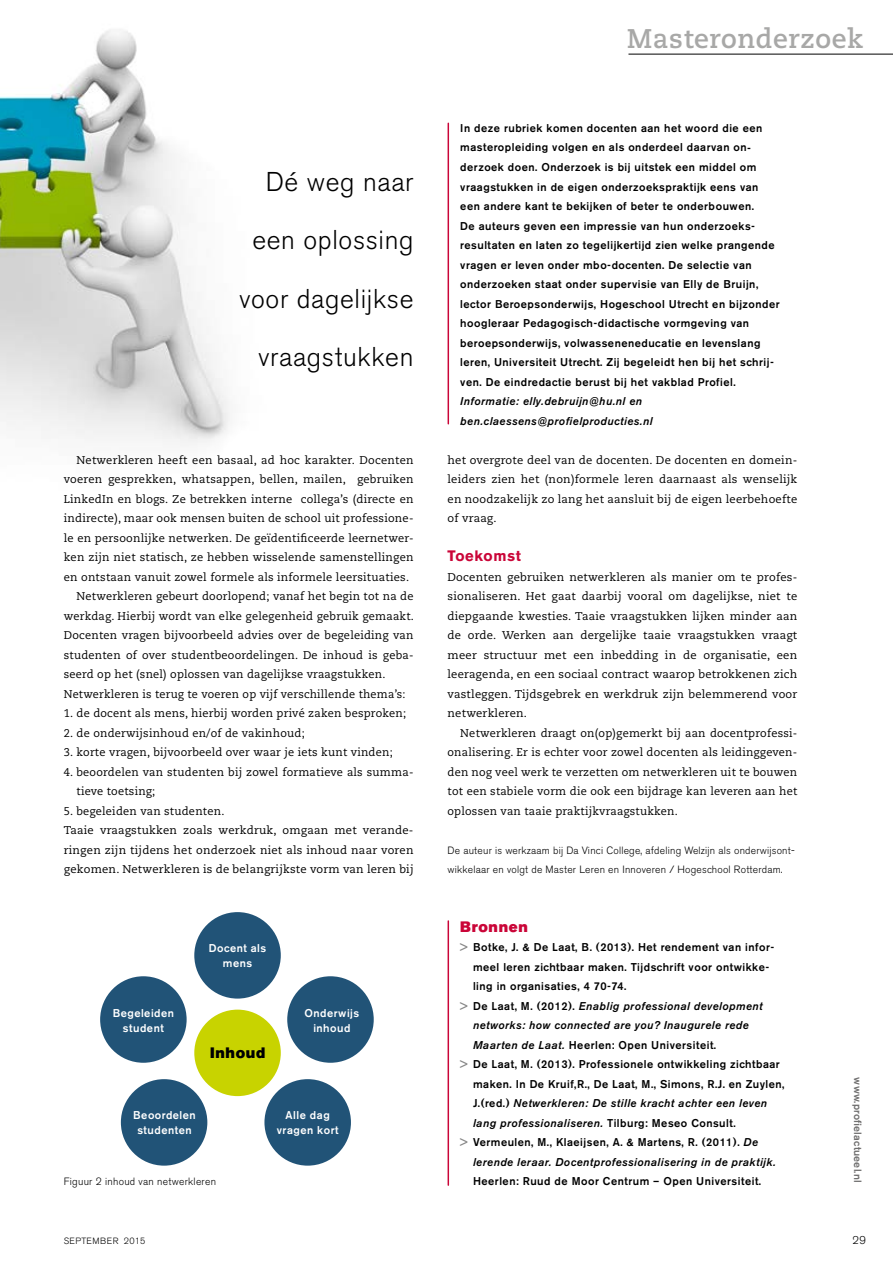
<style>
.page{position:relative;width:893px;height:1263px;background:#fff}
.page>*{position:absolute;margin:0;border:0;box-sizing:border-box;transform-origin:0 0}
.t1{font:300 27px/58.5px "Akzidenz Grotesk BE";letter-spacing:.025em;color:#000;text-align:right}
.t2{font:700 27px "Caecilia LT Std";letter-spacing:.025em;color:#a8a8a7}
.t3{font:700 15px "Akzidenz Grotesk BE";letter-spacing:.05em;color:#ca0538}
.t4{font:15px "Akzidenz Grotesk BE Super";letter-spacing:.045em;color:#ca0538}
.t5{font:15px "Akzidenz Grotesk BE Super";letter-spacing:.045em;color:#000}
.t6{font:11.25px/19.5px "Caecilia LT Std";letter-spacing:.02em;color:#000;text-align:justify}
.t7{font:500 11.25px/19.5px "Akzidenz Grotesk BE";letter-spacing:.045em;color:#000}
.t8{font:italic 500 11.25px/19.5px "Akzidenz Grotesk BE";letter-spacing:.045em;color:#000}
.t9{font:500 11.25px/15px "Akzidenz Grotesk BE";letter-spacing:.045em;color:#fff;text-align:center}
.t10{font:300 11.25px "Akzidenz Grotesk BE";color:#000}
.t11{font:300 10.5px/19.5px "Akzidenz Grotesk BE";letter-spacing:.02em;color:#000}
.t12{font:500 10.5px "Akzidenz Grotesk BE";letter-spacing:.02em;color:#706f6f}
.t13{font:300 9px "Akzidenz Grotesk BE";letter-spacing:.04em;color:#000}
.s1{color:#878787}
.s2{font-style:normal;color:#878787}
.s3{font-style:normal}
.s4{font-style:italic}
</style>
<div class="page">
<img style="left:0;top:30px;width:230px;height:416px">
<hr style="left:628px;top:54px;width:265px;height:1px;background:#000">
<hr style="left:448px;top:123px;width:1px;height:301px;background:#ca0538">
<hr style="left:448px;top:921px;width:1px;height:264px;background:#ca0538">
<div style="left:194px;top:1009px;width:87px;height:87px;background:#c8d300;border-radius:50%"></div>
<div style="left:100px;top:976px;width:87px;height:87px;background:#215377;border-radius:50%"></div>
<div style="left:121px;top:1079px;width:86px;height:86px;background:#215377;border-radius:50%"></div>
<div style="left:264px;top:1079px;width:87px;height:86px;background:#215377;border-radius:50%"></div>
<div style="left:287px;top:976px;width:87px;height:87px;background:#215377;border-radius:50%"></div>
<div style="left:194px;top:912px;width:87px;height:86px;background:#215377;border-radius:50%"></div>
<h1 class="t1" style="left:239px;top:152px;width:176px">Dé weg naar een oplossing voor dagelijkse vraagstukken</h1>
<p class="t6" style="left:77px;top:450px;width:338px">Netwerkleren heeft een basaal, ad hoc karakter. Docenten</p>
<p class="t6" style="left:64px;top:470px;width:351px">voeren gesprekken, whatsappen, bellen, mailen, gebruiken</p>
<p class="t6" style="left:64px;top:489px;width:351px">LinkedIn en blogs. Ze betrekken interne collega’s (directe en</p>
<p class="t6" style="left:64px;top:509px;width:351px">indirecte), maar ook mensen buiten de school uit professione-</p>
<p class="t6" style="left:64px;top:528px;width:351px">le en persoonlijke netwerken. De geïdentificeerde leernetwer-</p>
<p class="t6" style="left:64px;top:548px;width:351px">ken zijn niet statisch, ze hebben wisselende samenstellingen</p>
<p class="t6" style="left:64px;top:567px;width:347px">en ontstaan vanuit zowel formele als informele leersituaties.</p>
<p class="t6" style="left:77px;top:587px;width:338px">Netwerkleren gebeurt doorlopend; vanaf het begin tot na de</p>
<p class="t6" style="left:64px;top:606px;width:352px">werkdag. Hierbij wordt van elke gelegenheid gebruik gemaakt.</p>
<p class="t6" style="left:64px;top:626px;width:351px">Docenten vragen bijvoorbeeld advies over de begeleiding van</p>
<p class="t6" style="left:64px;top:645px;width:351px">studenten of over studentbeoordelingen. De inhoud is geba-</p>
<p class="t6" style="left:64px;top:665px;width:323px">seerd op het (snel) oplossen van dagelijkse vraagstukken.</p>
<p class="t6" style="left:64px;top:684px;width:343px">Netwerkleren is terug te voeren op vijf verschillende thema’s:</p>
<p class="t6" style="left:64px;top:704px;width:344px">1. de docent als mens, hierbij worden privé zaken besproken;</p>
<p class="t6" style="left:64px;top:723px;width:242px">2. de onderwijsinhoud en/of de vakinhoud;</p>
<p class="t6" style="left:64px;top:743px;width:330px">3. korte vragen, bijvoorbeeld over waar je iets kunt vinden;</p>
<p class="t6" style="left:77px;top:762px;width:338px;text-indent:-13px">4. beoordelen van studenten bij zowel formatieve als summa&shy;tieve toetsing;</p>
<p class="t6" style="left:64px;top:801px;width:351px;text-align:left">5. begeleiden van studenten.<br>Taaie vraagstukken zoals werkdruk, omgaan met verande&shy;ringen zijn tijdens het onderzoek niet als inhoud naar voren gekomen. Netwerkleren is de belangrijkste vorm van leren bij</p>
<p class="t9" style="left:113px;top:1005px;width:63px">Begeleiden student</p>
<p class="t9" style="left:209px;top:941px;width:59px">Docent als mens</p>
<h2 class="t5" style="left:210px;top:1044px;width:57px">Inhoud</h2>
<p class="t9" style="left:305px;top:1005px;width:56px">Onderwijs inhoud</p>
<p class="t9" style="left:133px;top:1108px;width:64px">Beoordelen studenten</p>
<p class="t9" style="left:277px;top:1108px;width:63px">Alle dag vragen kort</p>
<p class="t11" style="left:64px;top:1172px;width:154px">Figuur 2 inhoud van netwerkleren</p>
<h1 class="t2" style="left:627px;top:23px;width:237px">Masteronderzoek</h1>
<p class="t7" style="left:460px;top:118px;width:321px">In deze rubriek komen docenten aan het woord die een masteropleiding volgen en als onderdeel daarvan on&shy;derzoek doen. Onderzoek is bij uitstek een middel om vraagstukken in de eigen onderzoekspraktijk eens van een andere kant te bekijken of beter te onderbouwen.<br>De auteurs geven een impressie van hun onderzoeks&shy;resultaten en laten zo tegelijkertijd zien welke prangende vragen er leven onder mbo-docenten. De selectie van onderzoeken staat onder supervisie van Elly de Bruijn, lector Beroepsonderwijs, Hogeschool Utrecht en bijzonder hoogleraar Pedagogisch-didactische vormgeving van beroepsonderwijs, volwasseneneducatie en levenslang leren, Universiteit Utrecht. Zij begeleidt hen bij het schrij&shy;ven. De eindredactie berust bij het vakblad Profiel.</p>
<p class="t8" style="left:460px;top:391px;width:194px">Informatie: elly.debruijn@hu.nl en ben.claessens@profielproducties.nl</p>
<p class="t6" style="left:448px;top:450px;width:351px">het overgrote deel van de docenten. De docenten en domein&shy;leiders zien het (non)formele leren daarnaast als wenselijk en noodzakelijk zo lang het aansluit bij de eigen leerbehoefte of vraag.</p>
<h2 class="t3" style="left:448px;top:547px;width:75px">Toekomst</h2>
<p class="t6" style="left:448px;top:567px;width:351px">Docenten gebruiken netwerkleren als manier om te profes&shy;sionaliseren. Het gaat daarbij vooral om dagelijkse, niet te diepgaande kwesties. Taaie vraagstukken lijken minder aan de orde. Werken aan dergelijke taaie vraagstukken vraagt meer structuur met een inbedding in de organisatie, een leeragenda, en een sociaal contract waarop betrokkenen zich vastleggen. Tijdsgebrek en werkdruk zijn belemmerend voor netwerkleren.</p>
<p class="t6" style="left:448px;top:723px;width:351px;text-indent:13px">Netwerkleren draagt on(op)gemerkt bij aan docentprofessi&shy;onalisering. Er is echter voor zowel docenten als leidinggeven&shy;den nog veel werk te verzetten om netwerkleren uit te bouwen tot een stabiele vorm die ook een bijdrage kan leveren aan het oplossen van taaie praktijkvraagstukken.</p>
<p class="t11" style="left:448px;top:840px;width:349px">De auteur is werkzaam bij Da Vinci College, afdeling Welzijn als onderwijsont&shy;wikkelaar en volgt de Master Leren en Innoveren / Hogeschool Rotterdam.</p>
<h2 class="t4" style="left:460px;top:918px;width:69px">Bronnen</h2>
<p class="t7" style="left:460px;top:937px;width:316px"><span class="s1">&gt;</span> Botke, J. &amp; De Laat, B. (2013). Het rendement van infor-</p>
<p class="t7" style="left:473px;top:957px;width:298px">meel leren zichtbaar maken. Tijdschrift voor ontwikke-</p>
<p class="t7" style="left:473px;top:976px;width:155px">ling in organisaties, 4 70-74.</p>
<p class="t8" style="left:460px;top:996px;width:304px"><span class="s2">&gt;</span> <span class="s3">De Laat, M. (2012).</span> Enablig professional development</p>
<p class="t8" style="left:473px;top:1015px;width:277px">networks: how connected are you? Inaugurele rede</p>
<p class="t7" style="left:473px;top:1035px;width:245px"><span class="s4">Maarten de Laat.</span> Heerlen: Open Universiteit.</p>
<p class="t7" style="left:460px;top:1054px;width:321px"><span class="s1">&gt;</span> De Laat, M. (2013). Professionele ontwikkeling zichtbaar</p>
<p class="t7" style="left:473px;top:1074px;width:313px">maken. In De Kruif,R., De Laat, M., Simons, R.J. en Zuylen,</p>
<p class="t8" style="left:473px;top:1093px;width:295px"><span class="s3">J.(red.)</span> Netwerkleren: De stille kracht achter een leven</p>
<p class="t8" style="left:473px;top:1113px;width:264px">lang professionaliseren. <span class="s3">Tilburg: Meseo Consult.</span></p>
<p class="t7" style="left:460px;top:1132px;width:299px"><span class="s1">&gt;</span> Vermeulen, M., Klaeijsen, A. &amp; Martens, R. (2011). <span class="s4">De</span></p>
<p class="t8" style="left:473px;top:1152px;width:304px">lerende leraar. Docentprofessionalisering in de praktijk.</p>
<p class="t7" style="left:473px;top:1171px;width:290px">Heerlen: Ruud de Moor Centrum – Open Universiteit.</p>
<p class="t12" style="left:864px;top:1077px;width:107px;rotate:90deg">www.profielactueel.nl</p>
<p class="t13" style="left:64px;top:1235px;width:83px">SEPTEMBER 2015</p>
<p class="t10" style="left:853px;top:1233px;width:15px">29</p>
</div>
